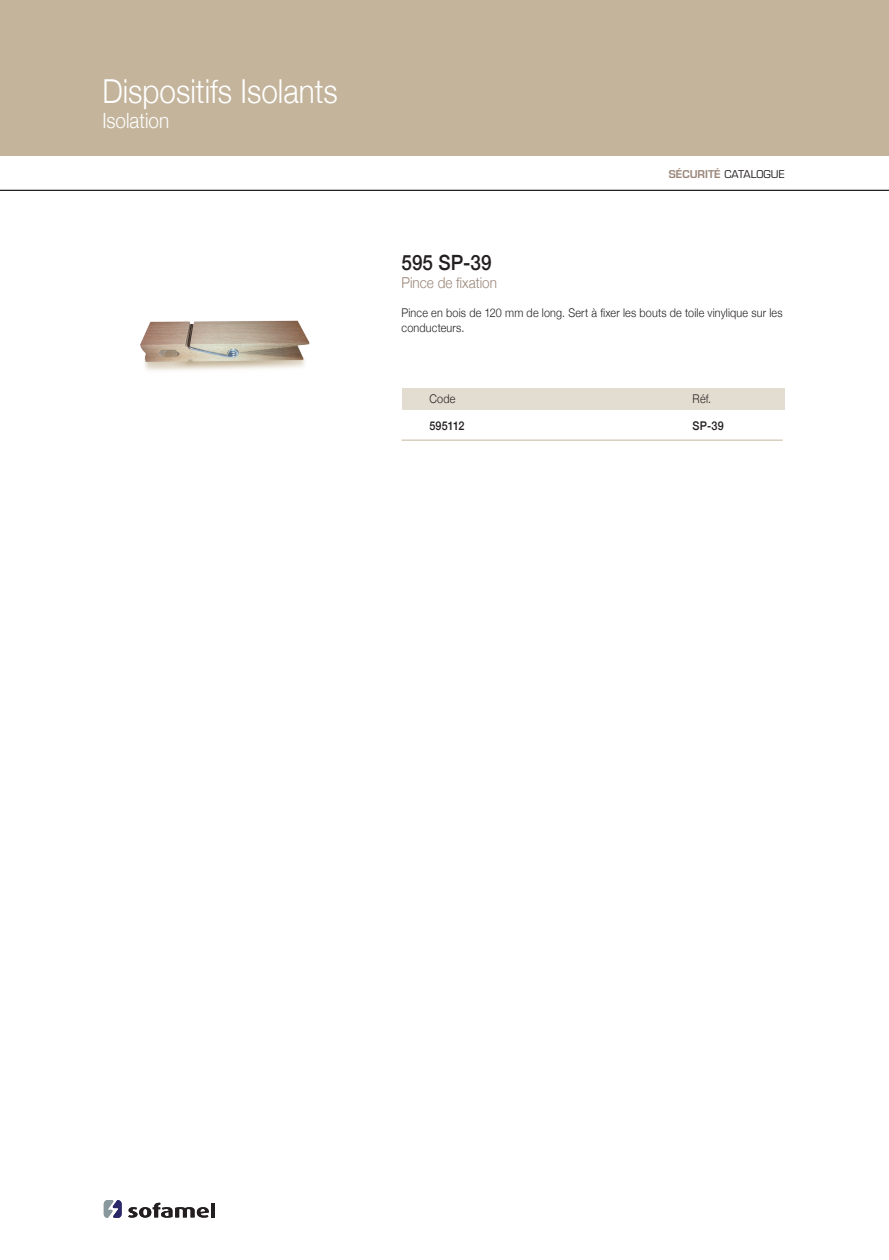
<style>
.page{position:relative;width:889px;height:1260px;background:#fff}
.page>*{position:absolute;margin:0;border:0;box-sizing:border-box;transform-origin:0 0}
.t1{font:300 33px "Helvetica Neue";color:#fff;scale:.9 1}
.t2{font:300 21px "Helvetica Neue";color:#fff;scale:.9 1}
.t3{font:500 21px "Helvetica Neue";color:#231f20;scale:.9 1}
.t4{font:300 15px "Helvetica Neue";color:#9b8679;scale:.9 1}
.t5{font:300 12px/14.4px "Helvetica Neue";letter-spacing:.015em;color:#231f20;scale:.9 1}
.t6{font:500 12px "Helvetica Neue";letter-spacing:.015em;color:#231f20;scale:.9 1}
.t7{font:10.5px "Eurostile";color:#231f20}
.s1{font-weight:600;color:#9b8679}
</style>
<div class="page">
<div style="left:0;top:0;width:888px;height:155px;background:#c3b49b"></div>
<svg style="left:128px;top:1202px;width:81px;height:15px"></svg>
<hr style="left:211px;top:1202px;width:4px;height:15px;background:#231f20">
<svg style="left:104px;top:1200px;width:18px;height:17px"></svg>
<hr style="left:0;top:190px;width:888px;height:1px;background:#231f20">
<div style="left:401px;top:388px;width:383px;height:21px;background:#e3dcd0"></div>
<hr style="left:401px;top:439px;width:381px;height:1px;background:#c3b49b">
<img style="left:140px;top:320px;width:170px;height:51px">
<h1 class="t1" style="left:102px;top:65px;width:263px">Dispositifs Isolants</h1>
<h2 class="t2" style="left:102px;top:104px;width:76px">Isolation</h2>
<p class="t7" style="left:668px;top:167px;width:117px"><span class="s1">SÉCURITÉ</span> CATALOGUE</p>
<h2 class="t3" style="left:401px;top:246px;width:102px">595 SP-39</h2>
<p class="t4" style="left:401px;top:271px;width:107px">Pince de fixation</p>
<p class="t5" style="left:401px;top:305px;width:425px">Pince en bois de 120 mm de long. Sert à fixer les bouts de toile vinylique sur les conducteurs.</p>
<p class="t5" style="left:429px;top:391px;width:30px">Code</p>
<p class="t6" style="left:429px;top:415px;width:40px">595112</p>
<p class="t6" style="left:692px;top:415px;width:36px">SP-39</p>
<p class="t5" style="left:692px;top:391px;width:22px">Réf.</p>
</div>
